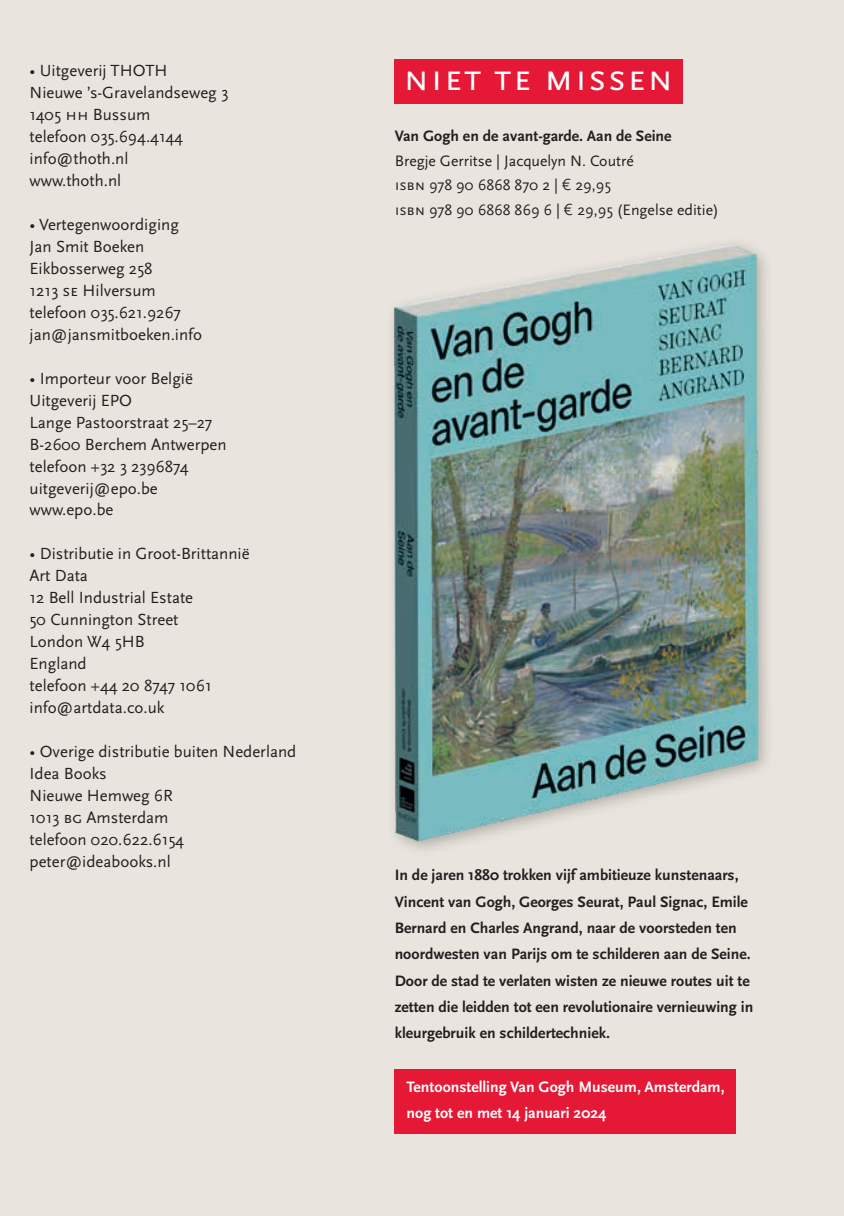
<style>
.page{position:relative;width:844px;height:1216px;background:#fff}
.page>*{position:absolute;margin:0;border:0;box-sizing:border-box;transform-origin:0 0}
.t1{font:38.5px "Scala Sans Pro";letter-spacing:.04em;color:#fff}
.t2{font:16.8px/22.1px "Scala Sans Pro";color:#231f20}
.t3{font:700 15.75px/26.2px "Scala Sans Pro";color:#231f20}
.t4{font:15.75px/24.5px "Scala Sans Pro";color:#231f20}
.t5{font:700 15.75px/26.2px "Scala Sans Pro";color:#fff}
.s1{font-family:"Avenir"}
</style>
<div class="page">
<div style="left:0;top:0;width:843px;height:1215px;background:#e9e5de"></div>
<div style="left:394px;top:60px;width:288px;height:44px;background:#e51836"></div>
<img style="left:392px;top:243px;width:375px;height:607px">
<div style="left:394px;top:1069px;width:341px;height:64px;background:#e51836"></div>
<p class="t2" style="left:30px;top:59px;width:200px">• Uitgeverij THOTH<br>Nieuwe ’s-Gravelandseweg 3<br>1405 hh Bussum<br>telefoon 035.694.4144 info@thoth.nl<br>www.thoth.nl</p>
<p class="t2" style="left:30px;top:213px;width:174px">• Vertegenwoordiging<br>Jan Smit Boeken<br>Eikbosserweg 258<br>1213 se Hilversum telefoon 035.621.9267 jan@jansmitboeken.info</p>
<p class="t2" style="left:30px;top:367px;width:198px">• Importeur voor België<br>Uitgeverij EPO<br>Lange Pastoorstraat 25–27<br>B-2600 Berchem Antwerpen telefoon +32 3 2396874 uitgeverij@epo.be www.epo.be</p>
<p class="t2" style="left:30px;top:543px;width:221px">• Distributie in Groot-Brittannië<br>Art Data<br>12 Bell Industrial Estate<br>50 Cunnington Street<br>London W4 5HB<br>England<br>telefoon +44 20 8747 1061 info@artdata.co.uk</p>
<p class="t2" style="left:30px;top:741px;width:268px">• Overige distributie buiten Nederland<br>Idea Books<br>Nieuwe Hemweg 6R<br>1013 bg Amsterdam<br>telefoon 020.622.6154 peter@ideabooks.nl</p>
<h1 class="t1" style="left:403px;top:56px;width:271px">niet te missen</h1>
<p class="t3" style="left:394px;top:123px;width:278px">Van Gogh en de avant-garde. Aan de Seine</p>
<p class="t4" style="left:394px;top:148px;width:325px">Bregje Gerritse | Jacquelyn N. Coutré<br>isbn 978 90 6868 870 2 | <span class="s1">€</span> 29,95<br>isbn 978 90 6868 869 6 | <span class="s1">€</span> 29,95 (Engelse editie)</p>
<p class="t3" style="left:394px;top:862px;width:360px">In de jaren 1880 trokken vijf ambitieuze kunstenaars, Vincent van Gogh, Georges Seurat, Paul Signac, Emile Bernard en Charles Angrand, naar de voorsteden ten noordwesten van Parijs om te schilderen aan de Seine.<br>Door de stad te verlaten wisten ze nieuwe routes uit te zetten die leidden tot een revolutionaire vernieuwing in kleurgebruik en schildertechniek.</p>
<p class="t5" style="left:406px;top:1073px;width:319px">Tentoonstelling Van Gogh Museum, Amsterdam, nog tot en met 14 januari 2024</p>
</div>
